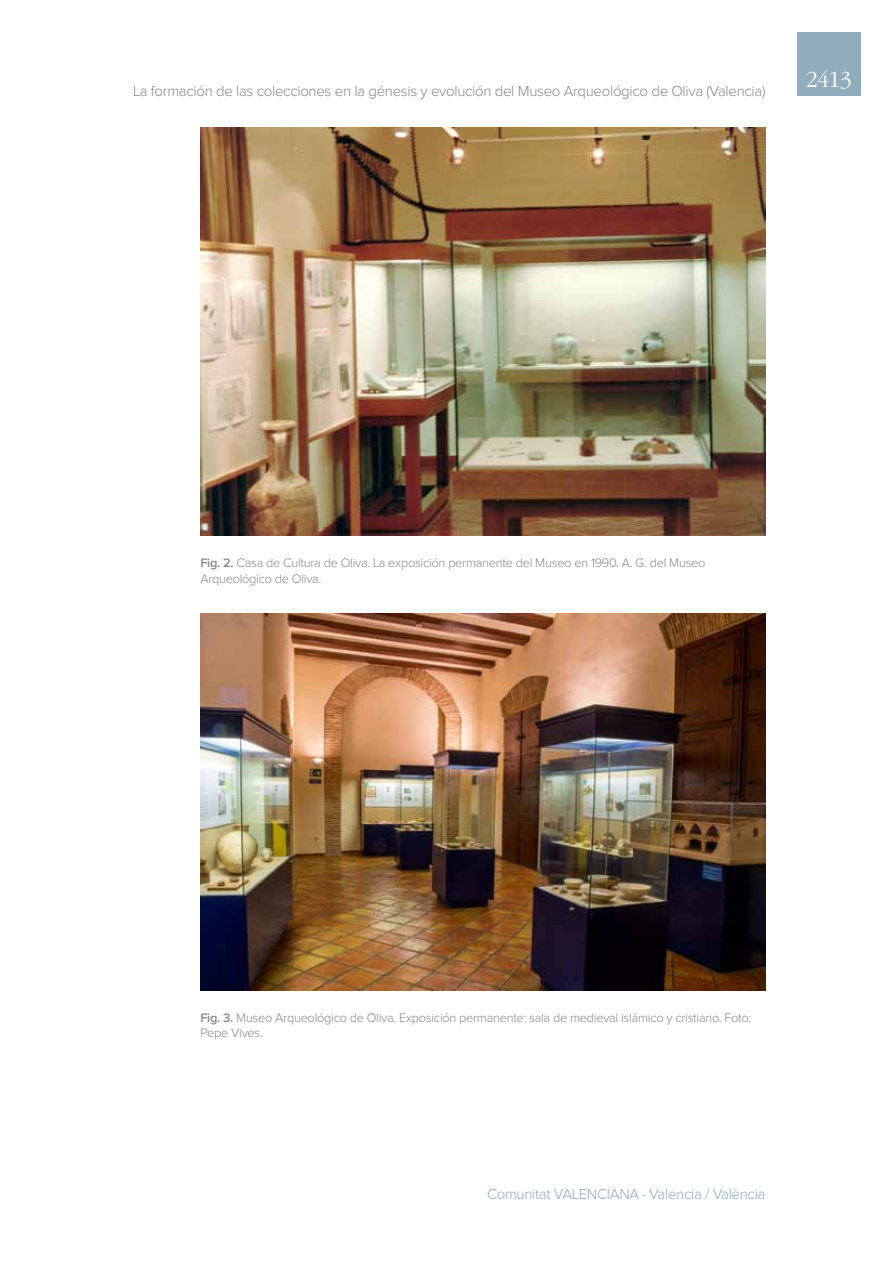
<style>
.page{position:relative;width:893px;height:1263px;background:#fff}
.page>*{position:absolute;margin:0;border:0;box-sizing:border-box;transform-origin:0 0}
.t1{font:300 24px "ITC Garamond Std";color:#fff}
.t2{font:300 15px "Proxima Nova";letter-spacing:-.02em;color:#87888a}
.t3{font:300 15px "Proxima Nova";letter-spacing:-.02em;color:#91acbc}
.t4{font:300 12.75px/15.8px "Proxima Nova";letter-spacing:-.02em;color:#87888a}
.s1{font-weight:600}
</style>
<div class="page">
<div style="left:797px;top:32px;width:64px;height:64px;background:#91acbc"></div>
<img style="left:200px;top:128px;width:565px;height:408px">
<img style="left:200px;top:614px;width:565px;height:376px">
<p class="t2" style="left:133px;top:84px;width:634px">La formación de las colecciones en la génesis y evolución del Museo Arqueológico de Oliva (Valencia)</p>
<h1 class="t1" style="left:806px;top:67px;width:47px">2413</h1>
<p class="t4" style="left:200px;top:555px;width:507px"><span class="s1">Fig. 2.</span> Casa de Cultura de Oliva. La exposición permanente del Museo en 1990. A. G. del Museo<br>Arqueológico de Oliva.</p>
<p class="t4" style="left:200px;top:1010px;width:552px"><span class="s1">Fig. 3.</span> Museo Arqueológico de Oliva. Exposición permanente: sala de medieval islámico y cristiano. Foto:<br>Pepe Vives.</p>
<p class="t3" style="left:487px;top:1187px;width:280px">Comunitat VALENCIANA · Valencia / València</p>
</div>
